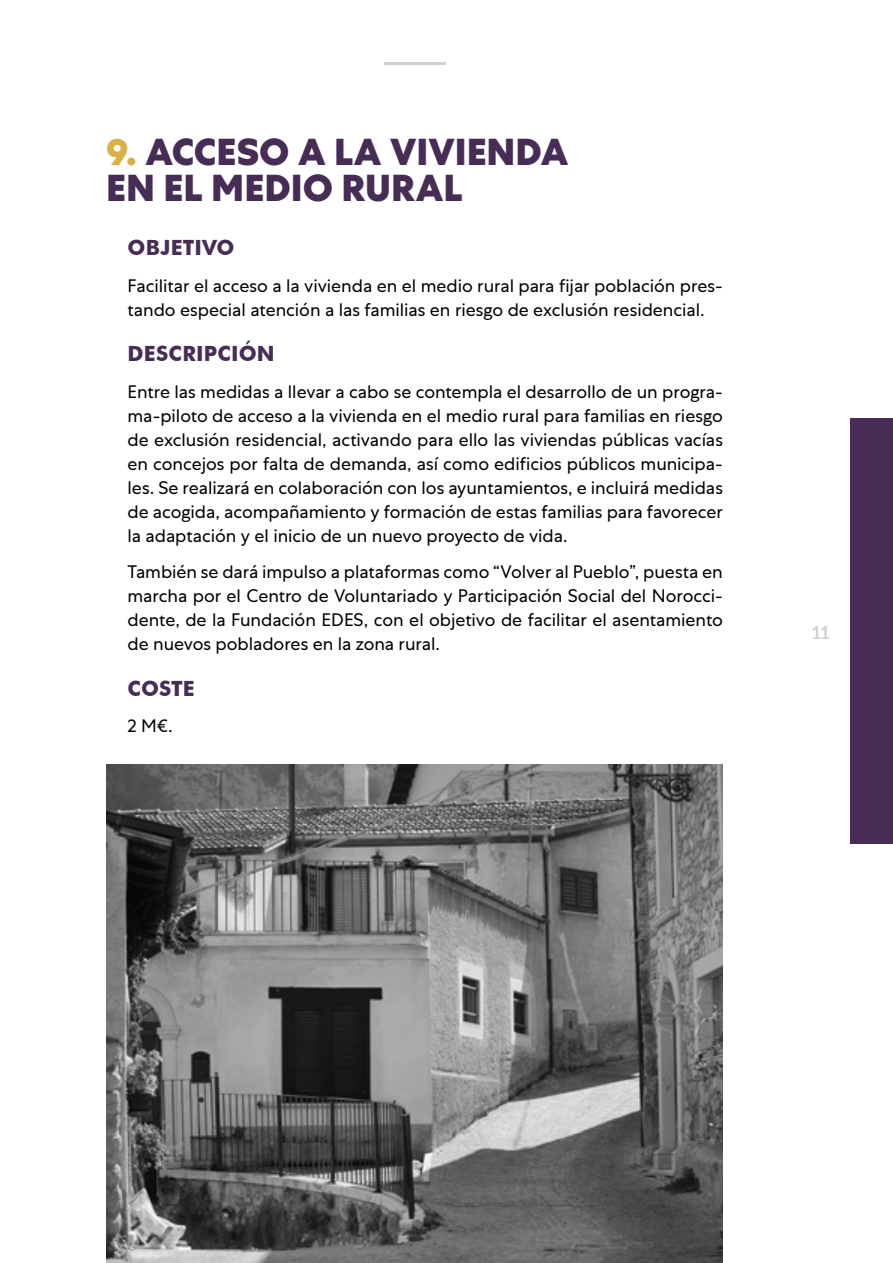
<style>
.page{position:relative;width:893px;height:1263px;background:#fff}
.page>*{position:absolute;margin:0;border:0;box-sizing:border-box;transform-origin:0 0}
.t1{font:800 37.5px/36px "Centra No 1";color:#472d56}
.t2{font:700 21px "Futura BT";letter-spacing:.01em;color:#472d56}
.t3{font:18px/24px "Centra No 1";letter-spacing:-.005em;color:#000;text-align:justify}
.t4{font:700 18px "Aleo";color:#d0d0d0}
.s1{color:#d9b146}
</style>
<div class="page">
<hr style="left:384px;top:62px;width:61px;height:3px;background:#d0d0d0">
<div style="left:850px;top:419px;width:43px;height:425px;background:#472d56"></div>
<img style="left:106px;top:764px;width:617px;height:498px">
<h1 class="t1" style="left:106px;top:135px;width:464px"><span class="s1">9.</span> ACCESO A LA VIVIENDA<br>EN EL MEDIO RURAL</h1>
<p class="t2" style="left:128px;top:235px;width:109px">OBJETIVO</p>
<p class="t3" style="left:128px;top:273px;width:597px">Facilitar el acceso a la vivienda en el medio rural para fijar población pres&shy;tando especial atención a las familias en riesgo de exclusión residencial.</p>
<p class="t2" style="left:128px;top:341px;width:149px">DESCRIPCIÓN</p>
<p class="t3" style="left:128px;top:379px;width:597px">Entre las medidas a llevar a cabo se contempla el desarrollo de un progra&shy;ma-piloto de acceso a la vivienda en el medio rural para familias en riesgo de exclusión residencial, activando para ello las viviendas públicas vacías en concejos por falta de demanda, así como edificios públicos municipa&shy;les. Se realizará en colaboración con los ayuntamientos, e incluirá medidas de acogida, acompañamiento y formación de estas familias para favorecer la adaptación y el inicio de un nuevo proyecto de vida.</p>
<p class="t3" style="left:128px;top:560px;width:597px">También se dará impulso a plataformas como “Volver al Pueblo”, puesta en marcha por el Centro de Voluntariado y Participación Social del Norocci&shy;dente, de la Fundación EDES, con el objetivo de facilitar el asentamiento de nuevos pobladores en la zona rural.</p>
<p class="t2" style="left:128px;top:675px;width:69px">COSTE</p>
<p class="t3" style="left:128px;top:714px;width:47px">2 M€.</p>
<p class="t4" style="left:812px;top:622px;width:19px">11</p>
</div>
